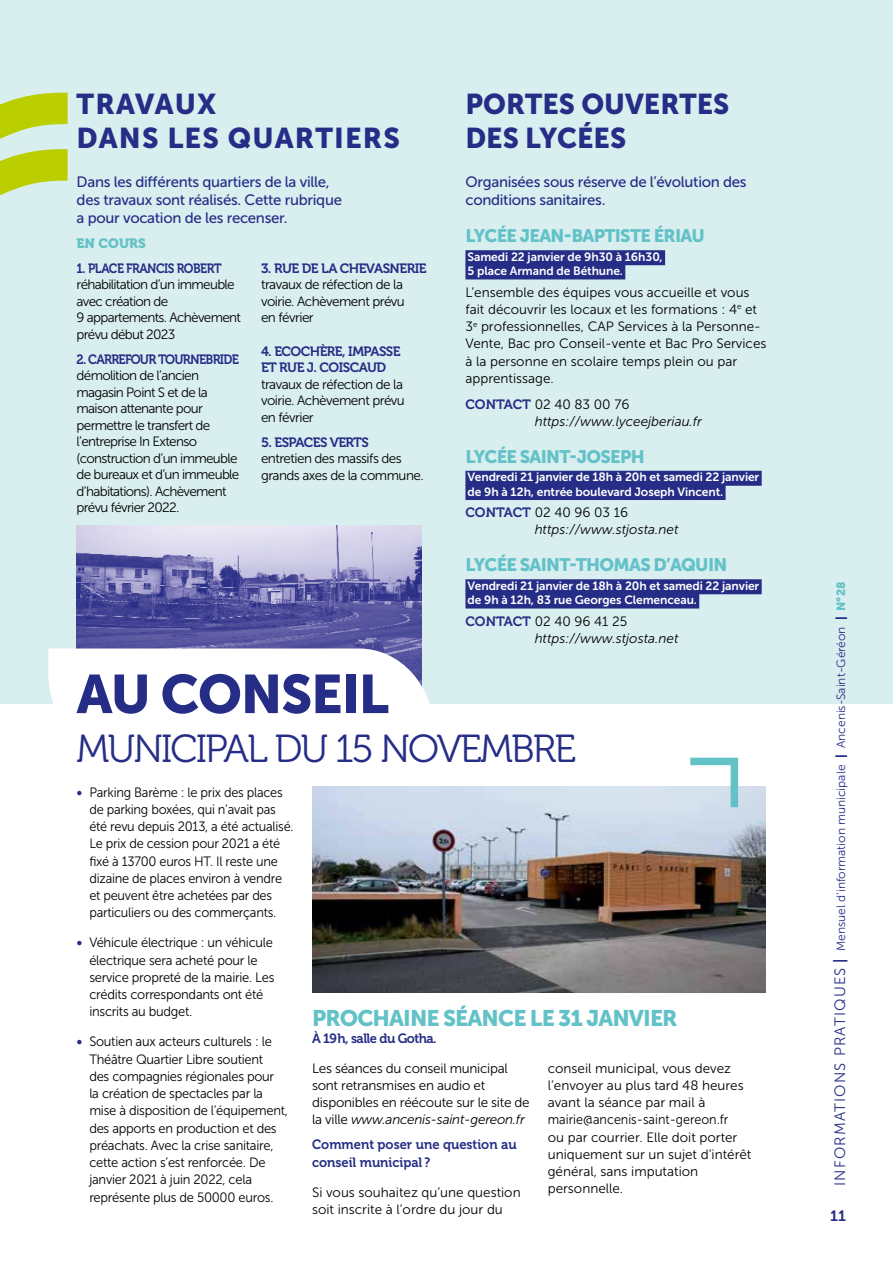
<style>
.page{position:relative;width:893px;height:1263px;background:#fff}
.page>*{position:absolute;margin:0;border:0;box-sizing:border-box;transform-origin:0 0}
.t1{font:54px "Museo Sans 900";letter-spacing:-.025em;color:#252d86}
.t2{font:39px "Museo 300";letter-spacing:-.05em;color:#252d86}
.t3{font:28.5px/34.2px "Museo Sans 900";color:#252d86}
.t4{font:28.5px/34.2px "Museo Sans 900";letter-spacing:.04em;color:#252d86}
.t5{font:22.5px "Museo Sans 900";letter-spacing:-.04em;color:#63c2c7}
.t6{font:18px "Museo Sans 900";letter-spacing:-.04em;color:#63c2c7}
.t7{font:15px/18px "Museo Sans 500";letter-spacing:-.02em;color:#252d86}
.t8{font:15px "Museo 700";color:#252d86}
.t9{font:13.5px/17.2px "Museo Sans 300";color:#000}
.t10{font:13.5px/17.2px "Museo Sans 300";letter-spacing:-.02em;color:#000;scale:.96 1}
.t11{font:13.5px/16.5px "Museo Sans 300";letter-spacing:-.05em;color:#000}
.t12{font:13.5px/17.2px "Museo Sans 300";letter-spacing:-.02em;color:#000;scale:.95 1}
.t13{font:13.5px/16.5px "Museo Sans 300";letter-spacing:-.04em;color:#000}
.t14{font:italic 13.5px/17.2px "Museo Sans 300";color:#000}
.t15{font:13.5px/17.2px "Museo Sans 300";letter-spacing:-.02em;color:#000}
.t16{font:13.5px/16.5px "Museo 700";letter-spacing:-.04em;color:#252d86}
.t17{font:13.5px/17.2px "Museo 700";color:#252d86;scale:.96 1}
.t18{font:13.5px "Museo 700";letter-spacing:-.04em;color:#252d86;scale:.93 1}
.t19{font:13.5px "Museo 700";letter-spacing:-.04em;color:#252d86;scale:.9 1}
.t20{font:13.5px "Museo 700";letter-spacing:-.04em;color:#252d86;scale:.96 1}
.t21{font:13.5px "Museo 900";color:#63c2c7}
.t22{font:12px/14.2px "Museo Sans 700";letter-spacing:-.01em;color:#fff}
.t23{font:12px "Museo Sans 300";color:#252d86}
.s1{font-family:"Museo 700";font-style:normal;color:#252d86}
.s2{font-style:normal}
.s3{font-family:"Museo 700";color:#252d86}
.s4{font-style:italic}
.s5{font-size:15px}
.s6{font-family:"Museo Sans 700";font-size:15px}
.s7{font-family:"Museo Sans 900"}
.s8{font-family:"Museo Sans 900";color:#63c2c7}
</style>
<div class="page">
<div style="left:0;top:0;width:893px;height:703px;background:#d9eeef"></div>
<svg style="left:0;top:93px;width:68px;height:103px"></svg>
<img style="left:77px;top:525px;width:344px;height:123px">
<svg style="left:48px;top:648px;width:386px;height:56px;background:#f6f7fa"></svg>
<div style="left:465px;top:250px;width:200px;height:15px;background:#252d86"></div>
<div style="left:465px;top:264px;width:160px;height:15px;background:#252d86"></div>
<div style="left:465px;top:471px;width:297px;height:15px;background:#252d86"></div>
<div style="left:465px;top:485px;width:261px;height:15px;background:#252d86"></div>
<div style="left:465px;top:579px;width:297px;height:15px;background:#252d86"></div>
<div style="left:465px;top:593px;width:234px;height:15px;background:#252d86"></div>
<img style="left:312px;top:787px;width:453px;height:205px">
<svg style="left:683px;top:757px;width:59px;height:58px"></svg>
<h3 class="t3" style="left:77px;top:87px;width:39px">TRAV</h3>
<h3 class="t4" style="left:77px;top:87px;width:305px;text-indent:78px">AUX<br>DANS LES QUARTI ERS</h3>
<p class="t7" style="left:77px;top:173px;width:267px">Dans les différents quartiers de la ville, des travaux sont réalisés. Cette rubrique a pour vocation de les recenser.</p>
<p class="t21" style="left:77px;top:236px;width:62px">EN COURS</p>
<p class="t19" style="left:77px;top:261px;width:147px">1. PLACE FRANCIS ROBERT</p>
<p class="t11" style="left:77px;top:277px;width:166px">réhabilitation d’un immeuble avec création de<br>9 appartements. Achèvement prévu début 2023</p>
<p class="t18" style="left:77px;top:352px;width:22px">2. CARREFO</p>
<p class="t18" style="left:140px;top:352px;width:87px">UR TOURNEBRIDE</p>
<p class="t11" style="left:77px;top:368px;width:164px">démolition de l’ancien magasin Point S et de la maison attenante pour permettre le transfert de l’entreprise I n Extenso (construction d’un immeuble de bureaux et d’un immeuble d’habitations). Achèvement prévu février 2022.</p>
<p class="t16" style="left:261px;top:260px;width:89px">3. RUE DE LA CHE</p>
<p class="t16" style="left:366px;top:260px;width:32px">VASNERIE</p>
<p class="t13" style="left:261px;top:277px;width:145px">travaux de réfection de la voirie. Achèvement prévu en février</p>
<p class="t16" style="left:261px;top:343px;width:140px">4. ECOCHÈRE, IMPASSE<br>ET RUE J. COISCAUD</p>
<p class="t13" style="left:261px;top:376px;width:145px">travaux de réfection de la voirie. Achèvement prévu en février</p>
<p class="t16" style="left:261px;top:434px;width:109px">5. ESPACES VERTS</p>
<p class="t13" style="left:261px;top:451px;width:164px">entretien des massifs des grands axes de la commune.</p>
<h3 class="t3" style="left:465px;top:87px;width:265px">PORTES OUVERTES<br>DES LYCÉES</h3>
<p class="t7" style="left:465px;top:173px;width:283px">Organisées sous réserve de l’évolution des conditions sanitaires.</p>
<h3 class="t6" style="left:465px;top:226px;width:76px">LYCÉE JEAN</h3>
<h3 class="t6" style="left:564px;top:226px;width:143px">-BAPTISTE ÉRIAU</h3>
<p class="t22" style="left:468px;top:250px;width:197px">Samedi 22 janvier de 9 h 30 à 16 h 30,<br>5 place Armand de Béthune.</p>
<p class="t9" style="left:465px;top:283px;width:302px">L’ensemble des équipes vous accueille et vous fait découvrir les locaux et les formations : 4<sup>e</sup> et 3<sup>e</sup> professionnelles, CAP Services à la Personne-Vente, Bac pro Conseil-vente et Bac Pro Services à la personne en scolaire temps plein ou par apprentissage.</p>
<p class="t14" style="left:535px;top:395px;width:169px;text-indent:-69px"><span class="s1">CONTACT</span> <span class="s2">02 40 83 00 76 </span>https://www.lyceejberiau.fr</p>
<h3 class="t6" style="left:465px;top:446px;width:181px">LYCÉE SAINT-JOSEPH</h3>
<p class="t22" style="left:468px;top:470px;width:293px">Vendredi 21 janvier de 18 h à 20 h et samedi 22 janvier de 9 h à 12 h, entrée boulevard Joseph Vincent.</p>
<p class="t14" style="left:535px;top:504px;width:145px;text-indent:-69px"><span class="s1">CONTACT</span> <span class="s2">02 40 96 03 16 </span>https://www.stjosta.net</p>
<h3 class="t6" style="left:465px;top:555px;width:260px">LYCÉE SAINT-THOMAS D’AQUIN</h3>
<p class="t22" style="left:468px;top:579px;width:293px">Vendredi 21 janvier de 18 h à 20 h et samedi 22 janvier de 9 h à 12 h, 83 rue Georges Clemenceau.</p>
<p class="t14" style="left:535px;top:612px;width:145px;text-indent:-69px"><span class="s1">CONTACT</span> <span class="s2">02 40 96 41 25 </span>https://www.stjosta.net</p>
<h1 class="t1" style="left:77px;top:663px;width:314px">AU CONSEIL</h1>
<h2 class="t2" style="left:77px;top:728px;width:501px">MUNICIPAL DU 15 NOVEMBRE</h2>
<p class="t12" style="left:89px;top:783px;width:217px;text-indent:-13px"><span class="s3">•</span> Parking Barème : le prix des places de parking boxées, qui n’avait pas été revu depuis 2013, a été actualisé.<br>Le prix de cession pour 2021 a été fixé à 13 700 euros HT. I l reste une dizaine de places environ à vendre et peuvent être achetées par des particuliers ou des commerçants.</p>
<p class="t10" style="left:89px;top:934px;width:194px;text-indent:-13px"><span class="s3">•</span> Véhicule électrique : un véhicule électrique sera acheté pour le service propreté de la mairie. Les crédits correspondants ont été inscrits au budget.</p>
<p class="t10" style="left:89px;top:1033px;width:209px;text-indent:-13px"><span class="s3">•</span> Soutien aux acteurs culturels : le Théâtre Quartier Libre soutient<br>des compagnies régionales pour<br>la création de spectacles par la mise à disposition de l’équipement, des apports en production et des préachats. Avec la crise sanitaire, cette action s’est renforcée. De janvier 2021 à juin 2022, cela représente plus de 50 000 euros.</p>
<h3 class="t5" style="left:312px;top:1005px;width:158px">PROCHAINE SÉAN</h3>
<h3 class="t5" style="left:498px;top:1005px;width:181px">CE LE 31 JANVIER</h3>
<p class="t20" style="left:312px;top:1030px;width:131px">À 19H, SALLE DU GOTHA.</p>
<p class="t15" style="left:312px;top:1059px;width:219px">Les séances du conseil municipal sont retransmises en audio et disponibles en réécoute sur le site de la ville <span class="s4">www.ancenis-saint-gereon.fr</span></p>
<p class="t17" style="left:312px;top:1136px;width:215px">COMMENT POSER UNE QUESTION AU<br>CONSEIL MUNICIPAL ?</p>
<p class="t9" style="left:312px;top:1183px;width:210px">Si vous souhaitez qu’une question soit inscrite à l’ordre du jour du</p>
<p class="t9" style="left:548px;top:1059px;width:205px">conseil municipal, vous devez l’envoyer au plus tard 48 heures avant la séance par mail à mairie@ancenis-saint-gereon.fr<br>ou par courrier. Elle doit porter uniquement sur un sujet d’intérêt général, sans imputation personnelle.</p>
<p class="t23" style="left:834px;top:1186px;width:606px;rotate:-90deg"><span class="s5">inf ormations pratiq ues</span> <span class="s6">|</span> Mensuel d’information municipale <span class="s7">|</span> Ancenis-Saint-Géréon <span class="s7">|</span> <span class="s8">N°28</span></p>
<p class="t8" style="left:830px;top:1207px;width:17px">11</p>
</div>
